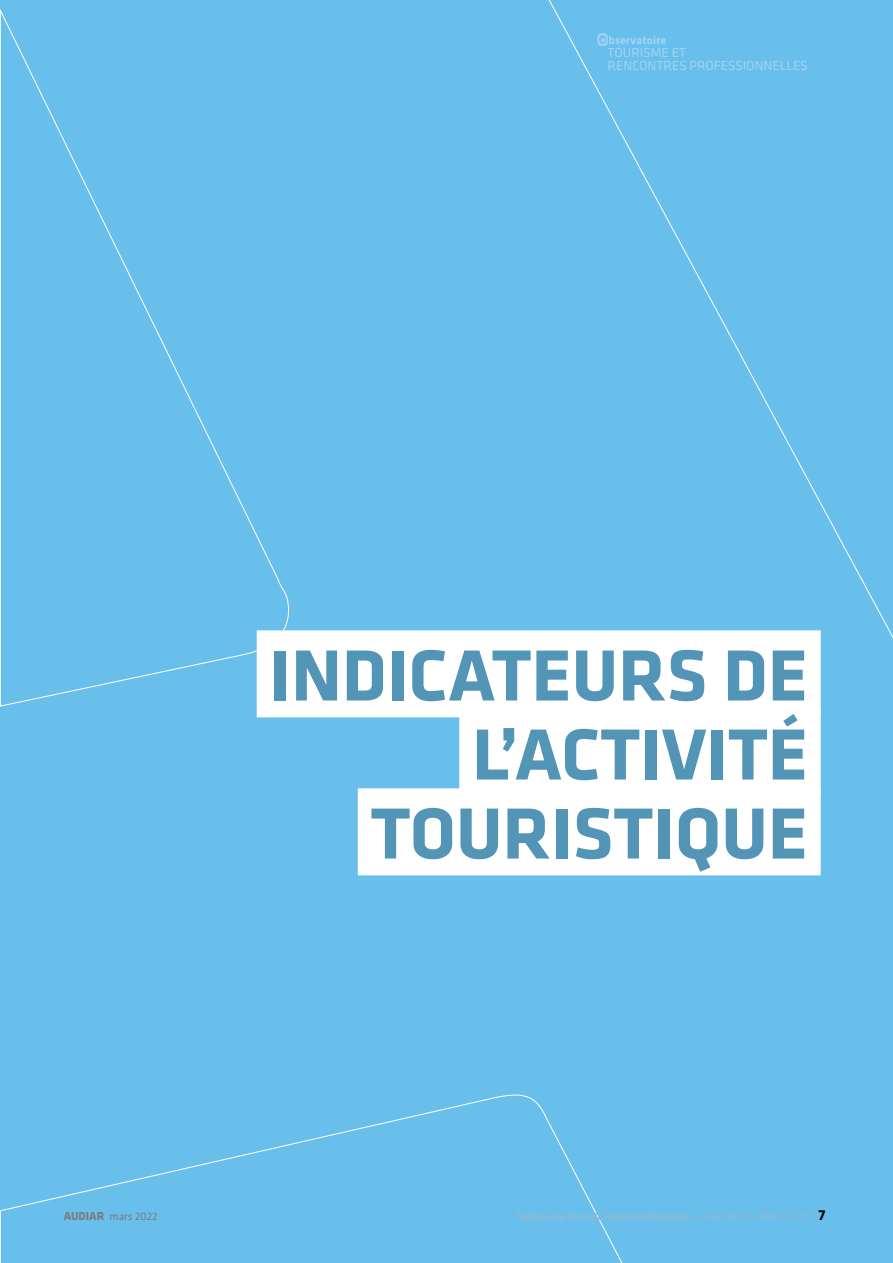
<style>
.page{position:relative;width:893px;height:1263px;background:#69bfec}
.page>*{position:absolute;margin:0;border:0;box-sizing:border-box;transform-origin:0 0}
.T_doc_niv1{font:700 75px "Klavika";color:#5395b7}
.t1{font:13.5px "Klavika";color:#a0d2f3}
.t2{font:italic 500 11.25px "Klavika";color:#91b8d1}
.t3{font:11.25px "Klavika";color:#7c7b7b}
.s1{font-weight:700;font-size:12px}
.s2{font-weight:400}
.s3{font-weight:700;font-style:normal;font-size:15px;color:#000}
</style>
<div class="page">
<svg style="left:0;top:9px;width:289px;height:698px"></svg>
<svg style="left:548px;top:0;width:345px;height:639px"></svg>
<svg style="left:0;top:1094px;width:623px;height:169px"></svg>
<div style="left:257px;top:630px;width:564px;height:87px;background:#fff"></div>
<div style="left:459px;top:709px;width:362px;height:87px;background:#fff"></div>
<div style="left:358px;top:788px;width:463px;height:87px;background:#fff"></div>
<svg style="left:597px;top:33px;width:69px;height:13px"></svg>
<p class="t1" style="left:608px;top:45px;width:80px">TOURISME ET</p>
<p class="t1" style="left:608px;top:59px;width:202px">RENCONTRES PROFESSIONNELLES</p>
<p class="T_doc_niv1" style="left:269px;top:635px;width:540px">INDICATEURS DE</p>
<p class="T_doc_niv1" style="left:472px;top:714px;width:337px">L’ACTIVITÉ</p>
<p class="T_doc_niv1" style="left:371px;top:793px;width:439px">TOURISTIQUE</p>
<p class="t3" style="left:64px;top:1210px;width:95px"><span class="s1">AUDIAR</span> mars 2022</p>
<p class="t2" style="left:515px;top:1210px;width:312px">Tableau de bord de Rennes Métropole <span class="s2">– Bilan 2020 - début 2021</span> <span class="s3">7</span></p>
</div>
